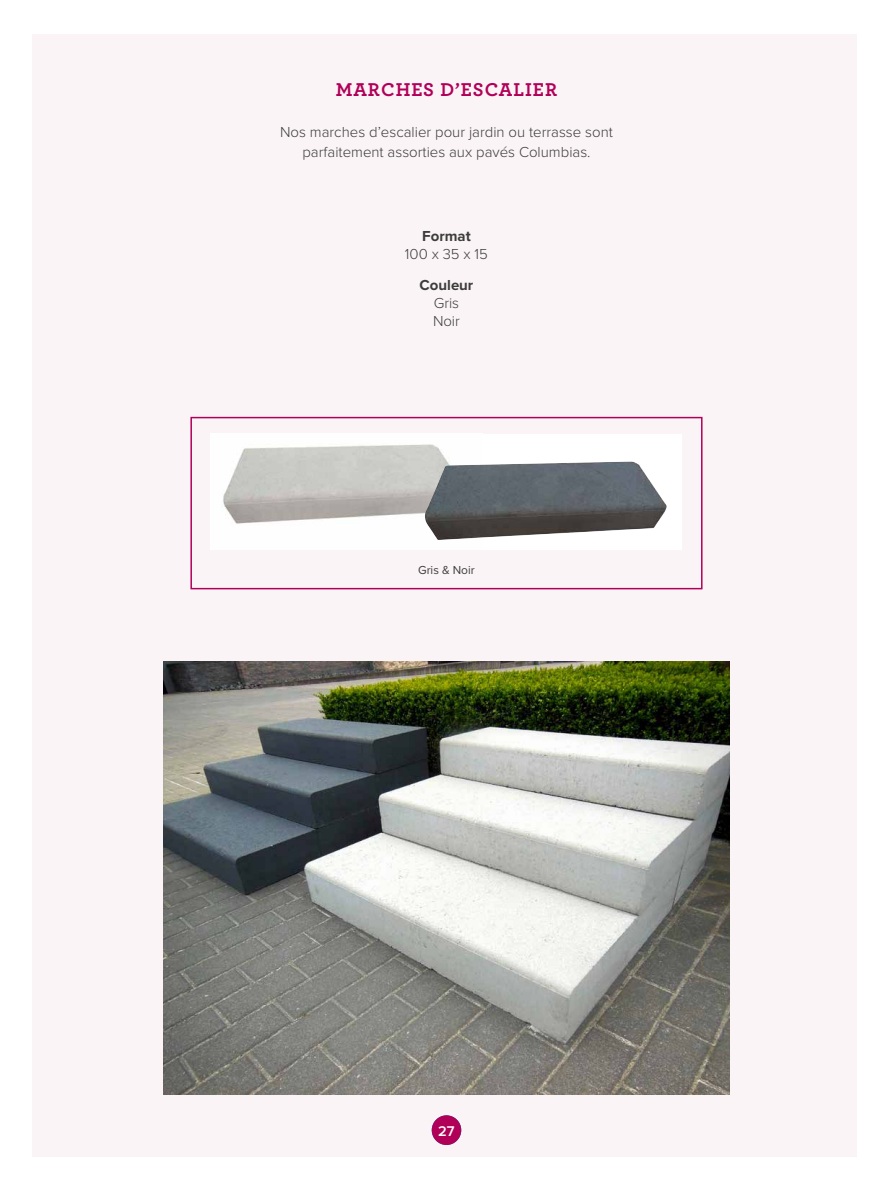
<style>
.page{position:relative;width:893px;height:1191px;background:#fff}
.page>*{position:absolute;margin:0;border:0;box-sizing:border-box;transform-origin:0 0}
.t1{font:700 19.5px "Archer";letter-spacing:.05em;color:#b10058}
.t2{font:300 15px/19.5px "Proxima Nova";color:#3c3c3b;text-align:center}
.t3{font:700 15px "Proxima Nova";color:#3c3c3b}
.t4{font:600 14.55px "Proxima Nova";color:#fff}
.t5{font:12px "Proxima Nova";color:#3c3c3b}
</style>
<div class="page">
<div style="left:32px;top:34px;width:825px;height:1123px;background:#fbf4f7"></div>
<div style="left:190px;top:417px;width:512px;height:172px;border:2px solid #b10058"></div>
<div style="left:210px;top:434px;width:472px;height:115px;background:#fff"></div>
<img style="left:221px;top:444px;width:226px;height:80px">
<img style="left:425px;top:461px;width:242px;height:79px">
<img style="left:163px;top:661px;width:567px;height:433px">
<div style="left:432px;top:1115px;width:29px;height:30px;background:#b10058;border-radius:50%"></div>
<h1 class="t1" style="left:336px;top:75px;width:223px">MARCHES D’ESCALIER</h1>
<p class="t2" style="left:280px;top:122px;width:334px">Nos marches d’escalier pour jardin ou terrasse sont parfaitement assorties aux pavés Columbias.</p>
<p class="t3" style="left:422px;top:225px;width:50px">Format</p>
<p class="t2" style="left:405px;top:244px;width:85px">100 x 35 x 15</p>
<p class="t3" style="left:420px;top:274px;width:55px">Couleur</p>
<p class="t2" style="left:433px;top:293px;width:28px;line-height:18px;text-align:left">Gris<br>Noir</p>
<p class="t5" style="left:418px;top:561px;width:58px">Gris &amp; Noir</p>
<p class="t4" style="left:438px;top:1120px;width:18px">27</p>
</div>
